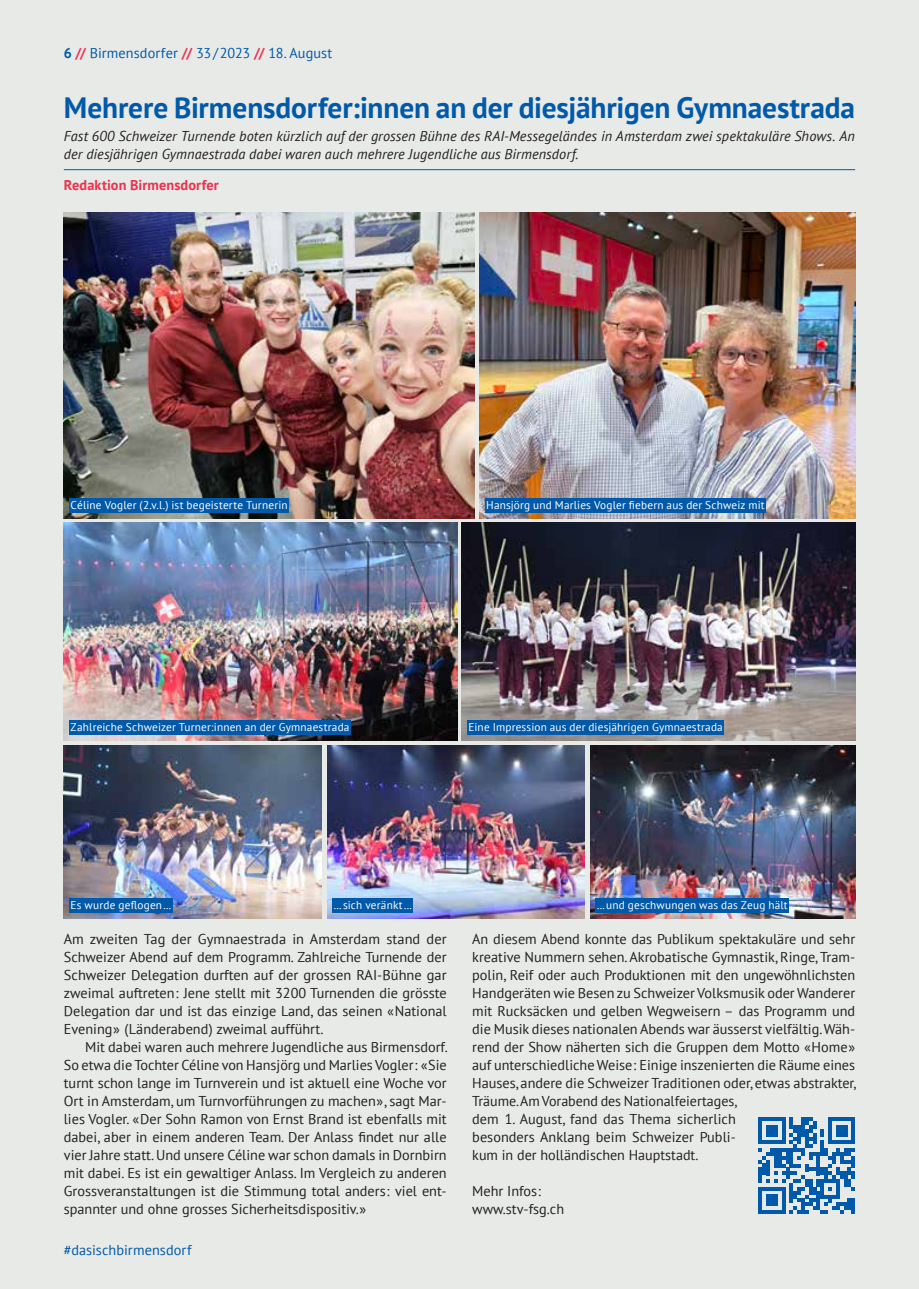
<style>
.page{position:relative;width:919px;height:1289px;background:#fff}
.page>*{position:absolute;margin:0;border:0;box-sizing:border-box;transform-origin:0 0}
.t1{font:700 29.4px "PT Sans";letter-spacing:-.005em;color:#0159a9}
.t2{font:14.25px/18px "PT Sans";color:#231f20;text-align:justify}
.t3{font:italic 14.25px/18px "PT Sans";letter-spacing:.005em;color:#231f20}
.t4{font:14.25px "PT Sans";letter-spacing:.005em;color:#0159a9}
.t5{font:700 14.25px "PT Sans";letter-spacing:.01em;color:#ee2f4c}
.t6{font:11.25px "PT Sans";letter-spacing:.015em;color:#fff}
.s1{font-weight:700}
.s2{font-weight:700;color:#ee2f4c}
</style>
<div class="page">
<div style="left:0;top:0;width:918px;height:1288px;background:#e8eae8"></div>
<hr style="left:64px;top:169px;width:791px;height:1px;background:#0159a9">
<img style="left:64px;top:213px;width:410px;height:305px">
<img style="left:479px;top:213px;width:376px;height:305px">
<div style="left:69px;top:498px;width:220px;height:14px;background:#0159a9"></div>
<div style="left:485px;top:498px;width:281px;height:14px;background:#0159a9"></div>
<img style="left:64px;top:522px;width:393px;height:218px">
<img style="left:64px;top:745px;width:257px;height:173px">
<img style="left:327px;top:745px;width:258px;height:173px">
<img style="left:590px;top:745px;width:265px;height:173px">
<img style="left:461px;top:522px;width:394px;height:218px">
<div style="left:69px;top:720px;width:282px;height:14px;background:#0159a9"></div>
<div style="left:69px;top:898px;width:104px;height:15px;background:#0159a9"></div>
<div style="left:332px;top:898px;width:81px;height:15px;background:#0159a9"></div>
<div style="left:595px;top:898px;width:194px;height:15px;background:#0159a9"></div>
<div style="left:467px;top:720px;width:257px;height:15px;background:#0159a9"></div>
<svg style="left:758px;top:1117px;width:97px;height:96px"></svg>
<p class="t4" style="left:64px;top:44px;width:270px"><span class="s1">6</span> <span class="s2">//</span> Birmensdorfer <span class="s2">//</span> 33/2023 <span class="s2">//</span> 18. August</p>
<h1 class="t1" style="left:64px;top:88px;width:792px">Mehrere Birmensdorfer:innen an der diesjährigen Gymnaestrada</h1>
<p class="t3" style="left:64px;top:126px;width:792px">Fast 600 Schweizer Turnende boten kürzlich auf der grossen Bühne des RAI-Messegeländes in Amsterdam zwei spektakuläre Shows. An der diesjährigen Gymnaestrada dabei waren auch mehrere Jugendliche aus Birmensdorf.</p>
<p class="t5" style="left:64px;top:176px;width:156px">Redaktion Birmensdorfer</p>
<p class="t6" style="left:71px;top:497px;width:218px">Céline Vogler (2.v.l.) ist begeisterte Turnerin</p>
<p class="t6" style="left:486px;top:497px;width:280px">Hansjörg und Marlies Vogler fiebern aus der Schweiz mit</p>
<p class="t6" style="left:71px;top:719px;width:280px">Zahlreiche Schweizer Turner:innen an der Gymnaestrada</p>
<p class="t6" style="left:468px;top:720px;width:256px">Eine Impression aus der diesjährigen Gymnaestrada</p>
<p class="t6" style="left:71px;top:898px;width:102px">Es wurde geflogen...</p>
<p class="t6" style="left:334px;top:898px;width:80px">...sich veränkt...</p>
<p class="t6" style="left:597px;top:898px;width:192px">...und geschwungen was das Zeug hält</p>
<p class="t2" style="left:64px;top:929px;width:384px">Am zweiten Tag der Gymnaestrada in Amsterdam stand der Schweizer Abend auf dem Programm. Zahlreiche Turnende der Schweizer Delegation durften auf der grossen RAI-Bühne gar zweimal auftreten: Jene stellt mit 3200 Turnenden die grösste Delegation dar und ist das einzige Land, das seinen «National Evening» (Länderabend) zweimal aufführt.</p>
<p class="t2" style="left:64px;top:1037px;width:385px;text-indent:21px">Mit dabei waren auch mehrere Jugendliche aus Birmensdorf.<br>So etwa die Tochter Céline von Hansjörg und Marlies Vogler: «Sie turnt schon lange im Turnverein und ist aktuell eine Woche vor Ort in Amsterdam, um Turnvorführungen zu machen», sagt Mar&shy;lies Vogler. «Der Sohn Ramon von Ernst Brand ist ebenfalls mit dabei, aber in einem anderen Team. Der Anlass findet nur alle vier Jahre statt. Und unsere Céline war schon damals in Dornbirn mit dabei. Es ist ein gewaltiger Anlass. Im Vergleich zu anderen Grossveranstaltungen ist die Stimmung total anders: viel ent&shy;spannter und ohne grosses Sicherheitsdispositiv.»</p>
<p class="t4" style="left:64px;top:1240px;width:129px">#dasischbirmensdorf</p>
<p class="t2" style="left:472px;top:929px;width:385px;text-align:left">An diesem Abend konnte das Publikum spektakuläre und sehr kreative Nummern sehen. Akrobatische Gymnastik, Ringe, Tram&shy;polin, Reif oder auch Produktionen mit den ungewöhnlichsten Handgeräten wie Besen zu Schweizer Volksmusik oder Wanderer mit Rucksäcken und gelben Wegweisern – das Programm und die Musik dieses nationalen Abends war äusserst vielfältig. Wäh&shy;rend der Show näherten sich die Gruppen dem Motto «Home» auf unterschiedliche Weise: Einige inszenierten die Räume eines Hauses, andere die Schweizer Traditionen oder, etwas abstrakter, Träume. Am Vorabend des Nationalfeiertages,<br>dem 1. August, fand das Thema sicherlich<br>besonders Anklang beim Schweizer Publi-<br>kum in der holländischen Hauptstadt.</p>
<p class="t2" style="left:472px;top:1181px;width:93px">Mehr Infos: www.stv-fsg.ch</p>
</div>
